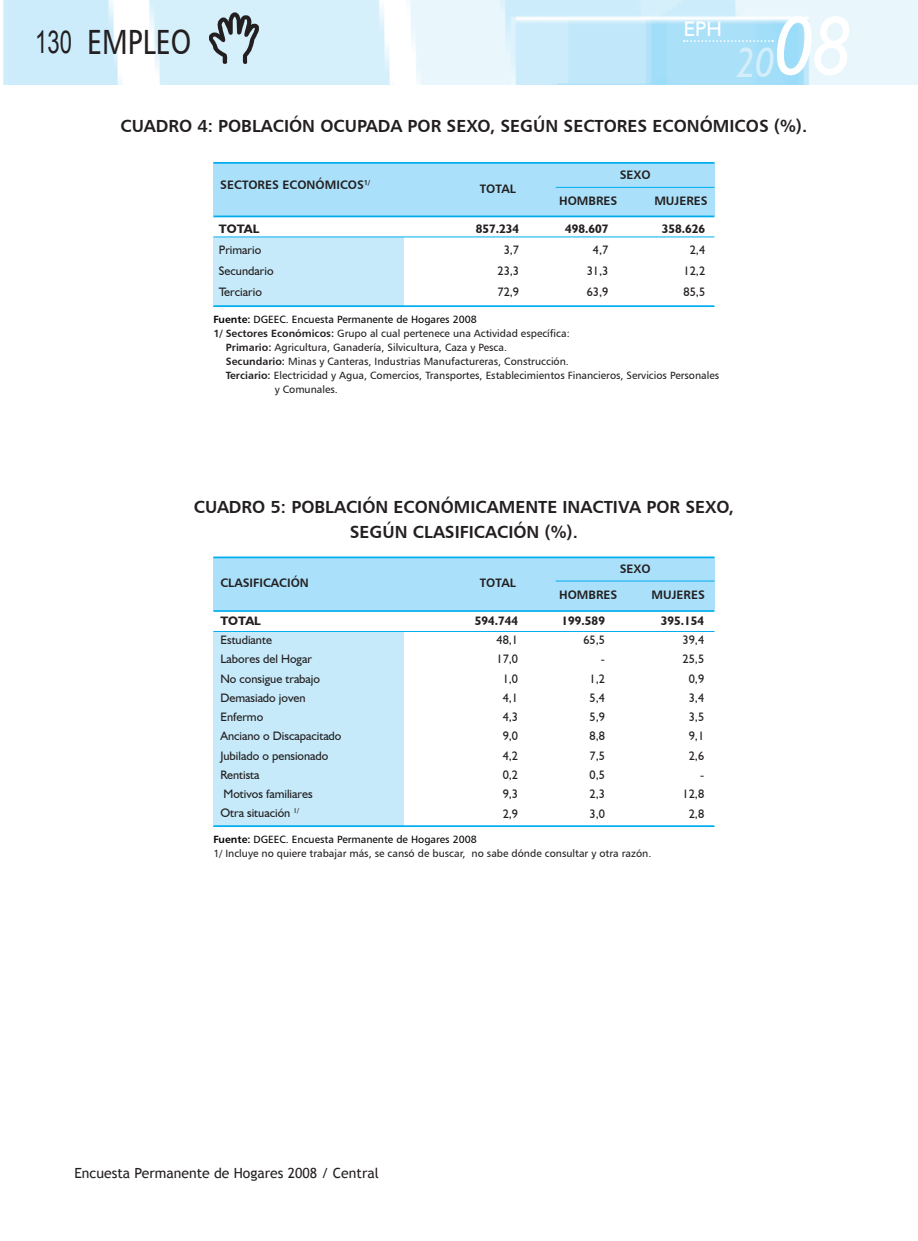
<style>
.page{position:relative;width:918px;height:1241px;background:#fff}
.page>*{position:absolute;margin:0;border:0;box-sizing:border-box;transform-origin:0 0}
.t1{font:italic 84px "Humanist 521 BT";color:#fff;scale:.9 1}
.t2{font:italic 42px "Humanist 521 BT";color:#d4effb;scale:.9 1}
.t3{font:35px "Humanist 777 BT Roman B";color:#231f20;scale:.8 1}
.t4{font:31.5px "Arial";color:#231f20;scale:.7 1}
.t5{font:21px "Humanist 521 BT";color:#fff}
.t6{font:17.5px/25.2px "Humanist 777 BT Bold B";color:#231f20;text-align:center}
.t7{font:14px "Trebuchet MS";color:#231f20}
.t8{font:12.25px "Humanist 521 BT";color:#231f20}
.t9{font:12.25px "Humanist 777 BT Bold B";color:#231f20}
.t10{font:700 12.25px "Humanist 521 BT";color:#231f20}
.t11{font:10.5px/14px "Humanist 777 BT Roman B";color:#231f20}
.t12{font:10.5px "Humanist 777 BT Roman B";color:#040503}
.s1{font-family:"Humanist 777 BT Bold B"}
.s2{font-family:"Humanist 777 BT Bold B";color:#040503}
.s3{color:#040503}
</style>
<div class="page">
<img style="left:3px;top:0;width:915px;height:84px">
<svg style="left:684px;top:40px;width:89px;height:2px"></svg>
<div style="left:213px;top:163px;width:501px;height:53px;background:#aae0f9"></div>
<div style="left:213px;top:557px;width:501px;height:53px;background:#aae0f9"></div>
<div style="left:213px;top:237px;width:191px;height:70px;background:#c6eafa"></div>
<div style="left:213px;top:631px;width:191px;height:195px;background:#c6eafa"></div>
<hr style="left:213px;top:162px;width:501px;height:2px;background:#00aeef">
<hr style="left:213px;top:215px;width:501px;height:2px;background:#00aeef">
<hr style="left:213px;top:305px;width:501px;height:2px;background:#00aeef">
<hr style="left:213px;top:236px;width:501px;height:1px;background:#00aeef">
<hr style="left:213px;top:556px;width:501px;height:2px;background:#00aeef">
<hr style="left:213px;top:610px;width:501px;height:1px;background:#00aeef">
<hr style="left:213px;top:825px;width:501px;height:1px;background:#00aeef">
<hr style="left:213px;top:631px;width:501px;height:1px;background:#00aeef">
<hr style="left:556px;top:187px;width:158px;height:1px;background:#00aeef">
<hr style="left:556px;top:580px;width:158px;height:1px;background:#00aeef">
<img style="left:209px;top:12px;width:49px;height:51px">
<h3 class="t4" style="left:35px;top:21px;width:54px">130</h3>
<h3 class="t3" style="left:87px;top:20px;width:131px">EMPLEO</h3>
<h3 class="t5" style="left:683px;top:16px;width:40px">EPH</h3>
<h1 class="t1" style="left:775px;top:-6px;width:86px">08</h1>
<h2 class="t2" style="left:736px;top:37px;width:44px">20</h2>
<h3 class="t6" style="left:121px;top:113px;width:688px">CUADRO 4: POBLACIÓN OCUPADA POR SEXO, SEGÚN SECTORES ECONÓMICOS (%).</h3>
<p class="t9" style="left:220px;top:177px;width:151px">SECTORES ECONÓMICOS<sup>1/</sup></p>
<p class="t9" style="left:480px;top:181px;width:38px">TOTAL</p>
<p class="t9" style="left:619px;top:167px;width:32px">SEXO</p>
<p class="t9" style="left:559px;top:193px;width:60px">HOMBRES</p>
<p class="t9" style="left:654px;top:193px;width:55px">MUJERES</p>
<p class="t10" style="left:219px;top:221px;width:42px">TOTAL</p>
<p class="t10" style="left:476px;top:221px;width:45px">857.234</p>
<p class="t10" style="left:565px;top:221px;width:45px">498.607</p>
<p class="t10" style="left:662px;top:221px;width:45px">358.626</p>
<p class="t8" style="left:219px;top:242px;width:44px">Primario</p>
<p class="t8" style="left:504px;top:242px;width:17px">3,7</p>
<p class="t8" style="left:593px;top:242px;width:17px">4,7</p>
<p class="t8" style="left:690px;top:242px;width:17px">2,4</p>
<p class="t8" style="left:219px;top:263px;width:56px">Secundario</p>
<p class="t8" style="left:497px;top:263px;width:23px">23,3</p>
<p class="t8" style="left:587px;top:263px;width:23px">31,3</p>
<p class="t8" style="left:683px;top:263px;width:23px">12,2</p>
<p class="t8" style="left:219px;top:284px;width:44px">Terciario</p>
<p class="t8" style="left:497px;top:284px;width:23px">72,9</p>
<p class="t8" style="left:587px;top:284px;width:23px">63,9</p>
<p class="t8" style="left:683px;top:284px;width:23px">85,5</p>
<p class="t12" style="left:213px;top:313px;width:265px"><span class="s1">Fuente:</span> DGEEC. Encuesta Permanente de Hogares 2008</p>
<p class="t11" style="left:213px;top:326px;width:358px"><span class="s1">1/ Sectores Económicos:</span> Grupo al cual pertenece una Actividad específica:</p>
<p class="t11" style="left:226px;top:340px;width:283px"><span class="s1">Primario:</span> Agricultura, Ganadería, Silvicultura, Caza y Pesca.</p>
<p class="t11" style="left:226px;top:354px;width:344px"><span class="s1">Secundario:</span> Minas y Canteras, Industrias Manufactureras, Construcción.</p>
<p class="t11" style="left:226px;top:368px;width:495px"><span class="s1">Terciario:</span> Electricidad y Agua, Comercios, Transportes, Establecimientos Financieros, Servicios Personales</p>
<p class="t11" style="left:275px;top:382px;width:65px">y Comunales.</p>
<h3 class="t6" style="left:194px;top:494px;width:542px">CUADRO 5: POBLACIÓN ECONÓMICAMENTE INACTIVA POR SEXO,<br>SEGÚN CLASIFICACIÓN (%).</h3>
<p class="t9" style="left:220px;top:574px;width:90px">CLASIFICACIÓN</p>
<p class="t9" style="left:480px;top:574px;width:38px">TOTAL</p>
<p class="t9" style="left:619px;top:561px;width:32px">SEXO</p>
<p class="t9" style="left:559px;top:587px;width:60px">HOMBRES</p>
<p class="t9" style="left:651px;top:587px;width:55px">MUJERES</p>
<p class="t10" style="left:220px;top:613px;width:42px">TOTAL</p>
<p class="t10" style="left:475px;top:613px;width:45px">594.744</p>
<p class="t10" style="left:561px;top:613px;width:45px">199.589</p>
<p class="t10" style="left:661px;top:613px;width:45px">395.154</p>
<p class="t8" style="left:220px;top:632px;width:53px">Estudiante</p>
<p class="t8" style="left:496px;top:632px;width:23px">48,1</p>
<p class="t8" style="left:583px;top:632px;width:23px">65,5</p>
<p class="t8" style="left:682px;top:632px;width:23px">39,4</p>
<p class="t8" style="left:220px;top:651px;width:93px">Labores del Hogar</p>
<p class="t8" style="left:496px;top:651px;width:23px">17,0</p>
<p class="t8" style="left:601px;top:651px;width:6px">-</p>
<p class="t8" style="left:682px;top:651px;width:23px">25,5</p>
<p class="t8" style="left:220px;top:670px;width:101px">No consigue trabajo</p>
<p class="t8" style="left:503px;top:670px;width:17px">1,0</p>
<p class="t8" style="left:589px;top:670px;width:17px">1,2</p>
<p class="t8" style="left:689px;top:670px;width:17px">0,9</p>
<p class="t8" style="left:220px;top:690px;width:87px">Demasiado joven</p>
<p class="t8" style="left:503px;top:690px;width:17px">4,1</p>
<p class="t8" style="left:589px;top:690px;width:17px">5,4</p>
<p class="t8" style="left:689px;top:690px;width:17px">3,4</p>
<p class="t8" style="left:220px;top:709px;width:44px">Enfermo</p>
<p class="t8" style="left:503px;top:709px;width:17px">4,3</p>
<p class="t8" style="left:589px;top:709px;width:17px">5,9</p>
<p class="t8" style="left:689px;top:709px;width:17px">3,5</p>
<p class="t8" style="left:220px;top:728px;width:123px">Anciano o Discapacitado</p>
<p class="t8" style="left:503px;top:728px;width:17px">9,0</p>
<p class="t8" style="left:589px;top:728px;width:17px">8,8</p>
<p class="t8" style="left:689px;top:728px;width:17px">9,1</p>
<p class="t8" style="left:220px;top:747px;width:110px">Jubilado o pensionado</p>
<p class="t8" style="left:503px;top:747px;width:17px">4,2</p>
<p class="t8" style="left:589px;top:747px;width:17px">7,5</p>
<p class="t8" style="left:689px;top:747px;width:17px">2,6</p>
<p class="t8" style="left:220px;top:767px;width:41px">Rentista</p>
<p class="t8" style="left:503px;top:767px;width:17px">0,2</p>
<p class="t8" style="left:589px;top:767px;width:17px">0,5</p>
<p class="t8" style="left:700px;top:767px;width:6px">-</p>
<p class="t8" style="left:223px;top:786px;width:91px">Motivos familiares</p>
<p class="t8" style="left:503px;top:786px;width:17px">9,3</p>
<p class="t8" style="left:589px;top:786px;width:17px">2,3</p>
<p class="t8" style="left:682px;top:786px;width:23px">12,8</p>
<p class="t8" style="left:220px;top:805px;width:80px">Otra situación <sup>1/</sup></p>
<p class="t8" style="left:503px;top:805px;width:17px">2,9</p>
<p class="t8" style="left:589px;top:805px;width:17px">3,0</p>
<p class="t8" style="left:689px;top:805px;width:17px">2,8</p>
<p class="t11" style="left:213px;top:831px;width:439px"><span class="s2">Fuente:</span> <span class="s3">DGEEC. Encuesta Permanente de Hogares 2008<br></span>1/ Incluye no quiere trabajar más, se cansó de buscar, no sabe dónde consultar y otra razón.</p>
<h3 class="t7" style="left:74px;top:1164px;width:306px">Encuesta Permanente de Hogares 2008 / Central</h3>
</div>
